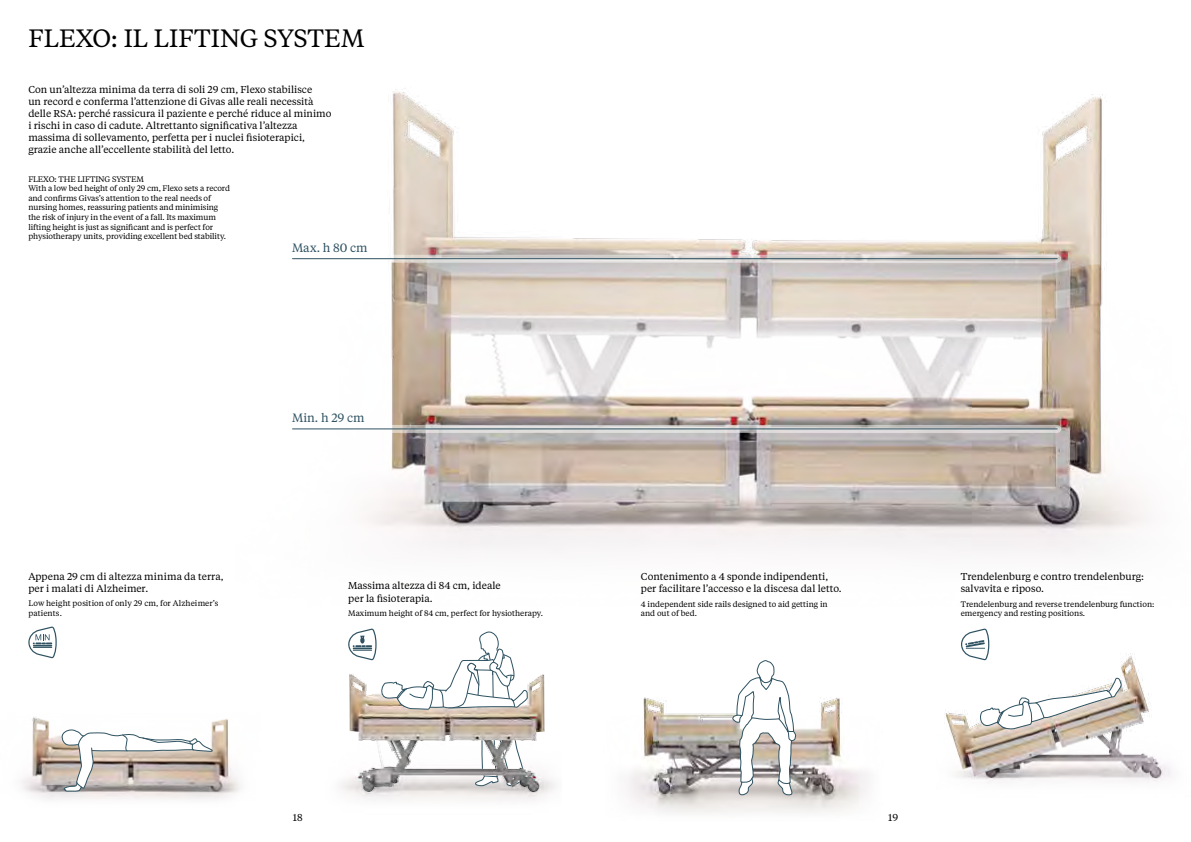
<style>
.page{position:relative;width:1191px;height:842px;background:#fff}
.page>*{position:absolute;margin:0;border:0;box-sizing:border-box;transform-origin:0 0}
.t1{font:25px "Tiempos Text";color:#000}
.t2{font:12px "Tiempos Text";color:#2e5261}
.t3{font:10px/12px "Tiempos Text";color:#000}
.t4{font:8px/9.6px "Tiempos Text";letter-spacing:-.01em;color:#000}
</style>
<div class="page">
<img style="left:366px;top:89px;width:782px;height:540px">
<img style="left:920px;top:605px;width:252px;height:176px">
<img style="left:21px;top:716px;width:220px;height:84px">
<img style="left:341px;top:674px;width:215px;height:126px">
<svg style="left:28px;top:626px;width:29px;height:32px"></svg>
<svg style="left:348px;top:629px;width:180px;height:157px"></svg>
<img style="left:628px;top:697px;width:240px;height:117px">
<svg style="left:732px;top:660px;width:64px;height:136px"></svg>
<svg style="left:961px;top:628px;width:28px;height:32px"></svg>
<svg style="left:292px;top:255px;width:765px;height:8px"></svg>
<svg style="left:292px;top:425px;width:765px;height:8px"></svg>
<hr style="left:292px;top:258px;width:765px;height:1px;background:#2e5261">
<hr style="left:292px;top:428px;width:765px;height:1px;background:#2e5261">
<svg style="left:61px;top:729px;width:152px;height:63px"></svg>
<svg style="left:979px;top:677px;width:142px;height:53px"></svg>
<h1 class="t1" style="left:28px;top:22px;width:337px">FLEXO: IL LIFTING SYSTEM</h1>
<p class="t3" style="left:28px;top:83px;width:304px">Con un’altezza minima da terra di soli 29 cm, Flexo stabilisce<br>un record e conferma l’attenzione di Givas alle reali necessità delle RSA: perché rassicura il paziente e perché riduce al minimo i rischi in caso di cadute. Altrettanto significativa l’altezza massima di sollevamento, perfetta per i nuclei fisioterapici, grazie anche all’eccellente stabilità del letto.</p>
<p class="t4" style="left:28px;top:173px;width:203px">FLEXO: THE LIFTING SYSTEM<br>With a low bed height of only 29 cm, Flexo sets a record and confirms Givas’s attention to the real needs of nursing homes, reassuring patients and minimising the risk of injury in the event of a fall. Its maximum lifting height is just as significant and is perfect for physiotherapy units, providing excellent bed stability.</p>
<p class="t2" style="left:292px;top:239px;width:77px">Max. h 80 cm</p>
<p class="t3" style="left:28px;top:570px;width:197px">Appena 29 cm di altezza minima da terra, per i malati di Alzheimer.</p>
<p class="t4" style="left:28px;top:598px;width:191px">Low height position of only 29 cm, for Alzheimer’s patients.</p>
<p class="t2" style="left:292px;top:409px;width:74px">Min. h 29 cm</p>
<p class="t3" style="left:348px;top:579px;width:154px">Massima altezza di 84 cm, ideale per la fisioterapia.</p>
<p class="t4" style="left:348px;top:608px;width:196px">Maximum height of 84 cm, perfect for hysiotherapy.</p>
<p class="t3" style="left:641px;top:570px;width:202px">Contenimento a 4 sponde indipendenti, per facilitare l’accesso e la discesa dal letto.</p>
<p class="t4" style="left:641px;top:598px;width:188px">4 independent side rails designed to aid getting in and out of bed.</p>
<p class="t3" style="left:960px;top:570px;width:185px">Trendelenburg e contro trendelenburg: salvavita e riposo.</p>
<p class="t4" style="left:960px;top:598px;width:195px">Trendelenburg and reverse trendelenburg function: emergency and resting positions.</p>
<p class="t3" style="left:293px;top:810px;width:11px">18</p>
<p class="t3" style="left:888px;top:810px;width:11px">19</p>
</div>
